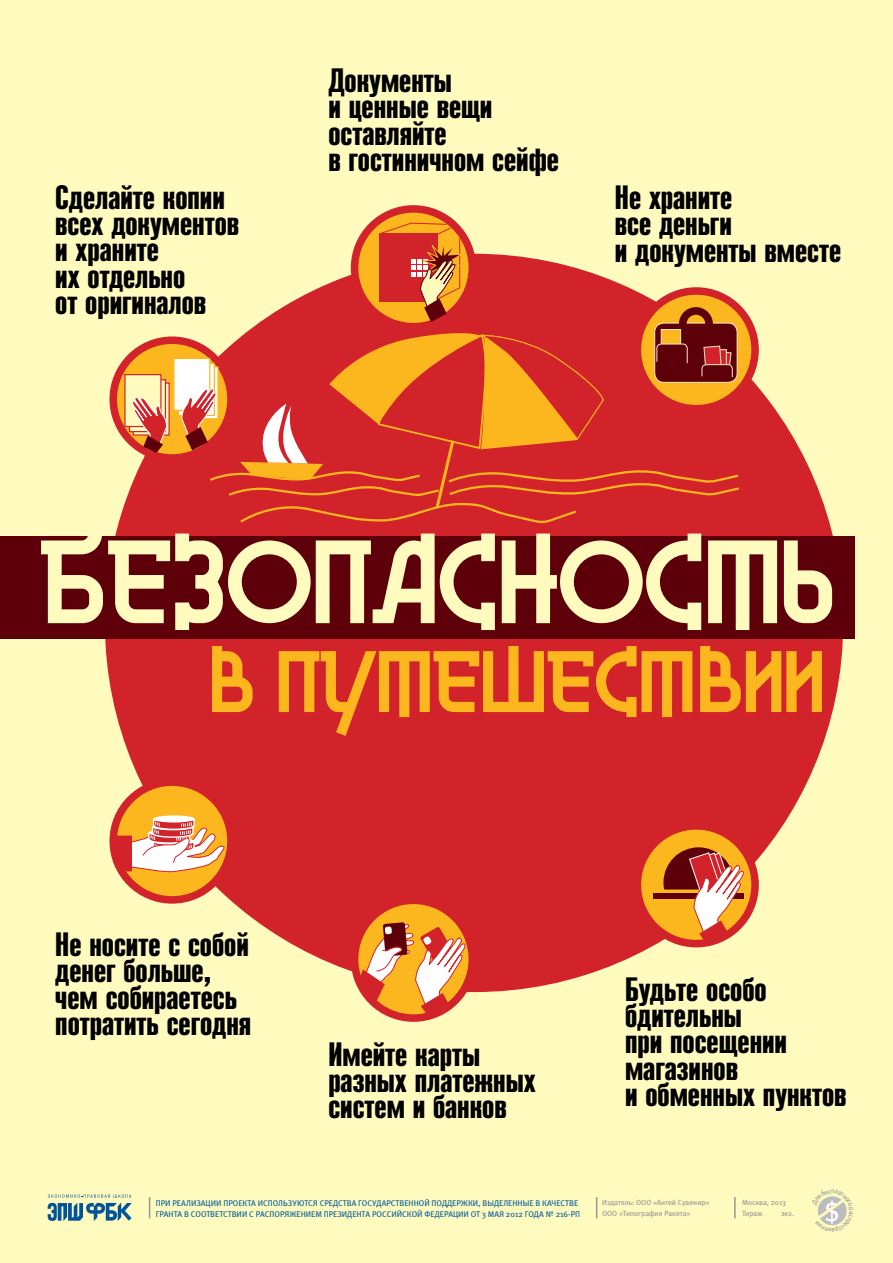
<style>
.page{position:relative;width:893px;height:1263px;background:#fffabe}
.page>*{position:absolute;margin:0;border:0;box-sizing:border-box;transform-origin:0 0}
.t1{font:142.5px "Dve Kruglyh C";color:#fffabe}
.t2{font:105px "Dve Kruglyh C";color:#fdb71e}
.t3{font:33.75px/26.2px "Reforma Grotesk Bold C";color:#000}
.t4{font:8.25px/11.2px "Meta Book C";color:#005b9e}
.t5{font:7.5px/10.5px "Meta Book C";color:#939598}
</style>
<div class="page">
<div style="left:105px;top:254px;width:738px;height:738px;background:#d2232a;border-radius:50%"></div>
<div style="left:0;top:536px;width:854px;height:103px;background:#5e000a"></div>
<svg style="left:113px;top:340px;width:118px;height:118px;fill:#fdb71e"></svg>
<div style="left:109px;top:336px;width:126px;height:126px;border:8px solid #d2232a;border-radius:50%"></div>
<div style="left:133px;top:382px;width:37px;height:54px;background:#fffabe;border:1px solid #d2232a"></div>
<div style="left:129px;top:379px;width:37px;height:53px;background:#fffabe;border:1px solid #d2232a"></div>
<div style="left:124px;top:374px;width:38px;height:53px;background:#fffabe;border:1px solid #d2232a"></div>
<div style="left:173px;top:358px;width:37px;height:53px;background:#fff;border:1px solid #fdb71e"></div>
<svg style="left:132px;top:396px;width:36px;height:57px"></svg>
<svg style="left:355px;top:209px;width:117px;height:118px;fill:#fdb71e"></svg>
<div style="left:351px;top:205px;width:125px;height:125px;border:8px solid #d2232a;border-radius:50%"></div>
<svg style="left:379px;top:209px;width:86px;height:113px"></svg>
<svg style="left:637px;top:291px;width:118px;height:118px;fill:#fdb71e"></svg>
<div style="left:634px;top:287px;width:125px;height:125px;border:8px solid #d2232a;border-radius:50%"></div>
<div style="left:655px;top:323px;width:82px;height:59px;background:#5e000a;border-radius:9px"></div>
<div style="left:654px;top:323px;width:83px;height:60px;border:1px solid #ffe7c2;border-radius:9px"></div>
<div style="left:679px;top:307px;width:34px;height:34px;border:8px solid #5e000a;border-radius:50%"></div>
<svg style="left:113px;top:782px;width:118px;height:118px;fill:#fdb71e"></svg>
<div style="left:109px;top:778px;width:126px;height:126px;border:8px solid #d2232a;border-radius:50%"></div>
<svg style="left:153px;top:815px;width:42px;height:7px"></svg>
<svg style="left:114px;top:818px;width:112px;height:63px"></svg>
<svg style="left:355px;top:900px;width:117px;height:118px"></svg>
<div style="left:351px;top:896px;width:125px;height:126px;border:8px solid #d2232a;border-radius:50%"></div>
<svg style="left:358px;top:922px;width:108px;height:97px"></svg>
<svg style="left:637px;top:826px;width:118px;height:118px;fill:#fdb71e"></svg>
<div style="left:634px;top:822px;width:125px;height:125px;border:8px solid #d2232a;border-radius:50%"></div>
<div style="left:653px;top:893px;width:91px;height:6px;background:#5e000a"></div>
<svg style="left:663px;top:847px;width:81px;height:99px"></svg>
<svg style="left:180px;top:328px;width:561px;height:195px"></svg>
<svg style="left:48px;top:1194px;width:84px;height:27px"></svg>
<svg style="left:596px;top:1197px;width:1px;height:21px"></svg>
<svg style="left:149px;top:1197px;width:1px;height:21px"></svg>
<hr style="left:734px;top:1197px;width:2px;height:21px;background:#939598">
<svg style="left:817px;top:1196px;width:30px;height:30px"></svg>
<p class="t3" style="left:55px;top:184px;width:185px">Сделайте копии всех документов и храните<br>их отдельно<br>от оригиналов</p>
<p class="t3" style="left:328px;top:67px;width:232px">Документы<br>и ценные вещи оставляйте<br>в гостиничном сейфе</p>
<p class="t3" style="left:615px;top:184px;width:228px">Не храните<br>все деньги<br>и документы вместе</p>
<h1 class="t1" style="left:41px;top:513px;width:794px">Безопасность</h1>
<h2 class="t2" style="left:207px;top:631px;width:619px">в путешествии</h2>
<p class="t3" style="left:55px;top:931px;width:197px">Не носите с собой денег больше, чем собираетесь потратить сегодня</p>
<p class="t3" style="left:328px;top:1040px;width:209px">Имейте карты разных платежных систем и банков</p>
<p class="t3" style="left:625px;top:975px;width:223px">Будьте особо бдительны<br>при посещении магазинов<br>и обменных пунктов</p>
<p class="t4" style="left:156px;top:1197px;width:425px">При реализации п роекта исп ользуются средства государственной п оддержки, выделенные в качестве гранта в соответствии с расп оряжением Президента Российской Федерации от 3 мая 2012 года № 216-рп</p>
<p class="t5" style="left:602px;top:1197px;width:40px">И здатель: ООО</p>
<p class="t5" style="left:653px;top:1197px;width:58px">«Антей Сувенир»</p>
<p class="t5" style="left:602px;top:1208px;width:6px">ООО</p>
<p class="t5" style="left:619px;top:1208px;width:73px">«Типография Ракета»</p>
<p class="t5" style="left:742px;top:1197px;width:45px">Москва, 2013<br>Тираж</p>
<p class="t5" style="left:781px;top:1208px;width:14px">экз.</p>
</div>
